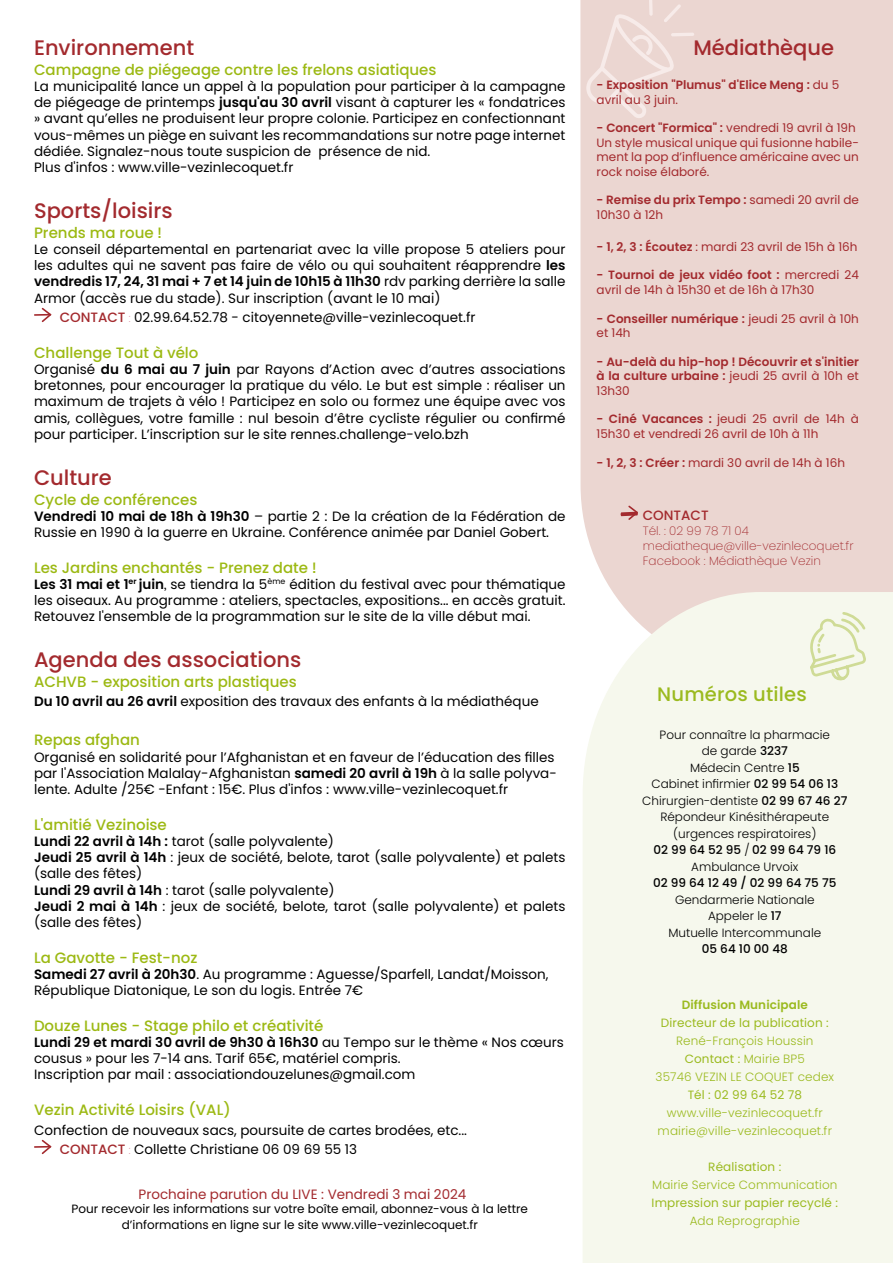
<style>
.page{position:relative;width:893px;height:1263px;background:#fff}
.page>*{position:absolute;margin:0;border:0;box-sizing:border-box;transform-origin:0 0}
.t1{font:500 21px "Poppins";color:#a32a2e}
.t2{font:500 19.5px "Poppins";letter-spacing:.01em;color:#9bba1f}
.t3{font:500 15px "Poppins";color:#9cb913}
.t4{font:13.5px/16.2px "Poppins";color:#000}
.t5{font:13.5px "Poppins";color:#a32a2e}
.t6{font:500 13.5px "Poppins";color:#a32a2e}
.t7{font:12px/14.4px "Poppins";color:#a32a2e}
.t8{font:300 12px/16.5px "Poppins";color:#000;text-align:center}
.t9{font:600 12px/14.4px "Poppins";color:#a32a2e}
.t10{font:300 12px/18px "Poppins";letter-spacing:.01em;color:#9bba1f;text-align:center}
.t11{font:12px/16.2px "Poppins";color:#000;text-align:center}
.t12{font:12px "Poppins";letter-spacing:.01em;color:#9bba1f}
.t13{font:200 12px/15px "Poppins";color:#a32a2e}
.t14{font:500 12px "Poppins";color:#000}
.t15{font:600 12px "Poppins";letter-spacing:.01em;color:#9bba1f}
.s1{font-weight:600}
.s2{font-weight:500;color:#a32a2e}
.s3{font-weight:200;font-size:12px;color:#d77892}
.s4{font-weight:400}
.s5{font-weight:500}
</style>
<div class="page">
<div style="left:580px;top:0;width:313px;height:592px;background:#ebd6d1"></div>
<div style="left:583px;top:592px;width:310px;height:671px;background:#f6f8ed"></div>
<svg style="left:808px;top:610px;width:60px;height:70px;background:#edf1d9"></svg>
<svg style="left:34px;top:308px;width:17px;height:14px"></svg>
<svg style="left:34px;top:1140px;width:17px;height:14px"></svg>
<svg style="left:621px;top:505px;width:17px;height:15px"></svg>
<svg style="left:586px;top:0;width:108px;height:119px;background:#ecd9d4"></svg>
<h1 class="t1" style="left:34px;top:36px;width:162px">Environnement</h1>
<p class="t3" style="left:34px;top:61px;width:404px">Campagne de piégeage contre les frelons asiatiques</p>
<p class="t4" style="left:34px;top:78px;width:533px">La municipalité lance un appel à la population pour participer à la campagne de piégeage de printemps <span class="s1">jusqu'au 30 avril</span> visant à capturer les « fondatrices » avant qu’elles ne produisent leur propre colonie. Participez en confectionnant vous-mêmes un piège en suivant les recommandations sur notre page internet dédiée. Signalez-nous toute suspicion de présence de nid.<br>Plus d'infos : www.ville-vezinlecoquet.fr</p>
<h1 class="t1" style="left:34px;top:199px;width:140px">Sports/loisirs</h1>
<p class="t3" style="left:34px;top:224px;width:129px">Prends ma roue !</p>
<p class="t4" style="left:34px;top:241px;width:533px;text-align:justify">Le conseil départemental en partenariat avec la ville propose 5 ateliers pour les adultes qui ne savent pas faire de vélo ou qui souhaitent réapprendre <span class="s1">les vendredis 17, 24, 31 mai + 7 et 14 juin de 10h15 à 11h30</span> rdv parking derrière la salle Armor (accès rue du stade). Sur inscription (avant le 10 mai)</p>
<p class="t4" style="left:60px;top:309px;width:417px"><span class="s2">CONTACT</span> <span class="s3">:</span> 02.99.64.52.78 - citoyennete@ville-vezinlecoquet.fr</p>
<p class="t3" style="left:34px;top:344px;width:166px">Challenge Tout à vélo</p>
<p class="t4" style="left:34px;top:361px;width:533px;text-align:justify">Organisé <span class="s1">du 6 mai au 7 juin</span> par Rayons d’Action avec d’autres associations bretonnes, pour encourager la pratique du vélo. Le but est simple : réaliser un maximum de trajets à vélo ! Participez en solo ou formez une équipe avec vos amis, collègues, votre famille : nul besoin d’être cycliste régulier ou confirmé pour participer. L’inscription sur le site rennes.challenge-velo.bzh</p>
<h1 class="t1" style="left:34px;top:465px;width:79px">Culture</h1>
<p class="t3" style="left:34px;top:491px;width:165px">Cycle de conférences</p>
<p class="t4" style="left:34px;top:508px;width:533px"><span class="s1">Vendredi 10 mai de 18h à 19h30</span> – partie 2 : De la création de la Fédération de<br>Russie en 1990 à la guerre en Ukraine. Conférence animée par Daniel Gobert.</p>
<p class="t3" style="left:34px;top:559px;width:284px">Les Jardins enchantés - Prenez date !</p>
<p class="t4" style="left:34px;top:576px;width:533px;text-align:justify"><span class="s1">Les 31 mai et 1</span><sup>er</sup> <span class="s1">juin</span>, se tiendra la 5<sup>ème</sup> édition du festival avec pour thématique les oiseaux. Au programme : ateliers, spectacles, expositions... en accès gratuit.<br>Retouvez l'ensemble de la programmation sur le site de la ville début mai.</p>
<h1 class="t1" style="left:34px;top:648px;width:269px">Agenda des associations</h1>
<p class="t3" style="left:34px;top:673px;width:264px">ACHVB - exposition arts plastiques</p>
<p class="t4" style="left:34px;top:694px;width:506px"><span class="s1">Du 10 avril au 26 avril</span> exposition des travaux des enfants à la médiathéque</p>
<p class="t3" style="left:34px;top:731px;width:107px">Repas afghan</p>
<p class="t4" style="left:34px;top:749px;width:524px">Organisé en solidarité pour l’Afghanistan et en faveur de l’éducation des filles par l'Association Malalay-Afghanistan <span class="s1">samedi 20 avril à 19h</span> à la salle polyva&shy;lente. Adulte /25€ -Enfant : 15€. Plus d'infos : www.ville-vezinlecoquet.fr</p>
<p class="t3" style="left:34px;top:816px;width:134px">L'amitié Vezinoise</p>
<p class="t4" style="left:34px;top:833px;width:533px"><span class="s1">Lundi 22 avril à 14h :</span> tarot (salle polyvalente)<br><span class="s1">Jeudi 25 avril à 14h</span> : jeux de société, belote, tarot (salle polyvalente) et palets (salle des fêtes)<br><span class="s1">Lundi 29 avril à 14h</span> : tarot (salle polyvalente)<br><span class="s1">Jeudi 2 mai à 14h</span> : jeux de société, belote, tarot (salle polyvalente) et palets (salle des fêtes)</p>
<p class="t3" style="left:34px;top:949px;width:165px">La Gavotte - Fest-noz</p>
<p class="t4" style="left:34px;top:966px;width:516px"><span class="s1">Samedi 27 avril à 20h30</span>. Au programme : Aguesse/Sparfell, Landat/Moisson,<br>République Diatonique, Le son du logis. Entrée 7€</p>
<p class="t3" style="left:34px;top:1017px;width:291px">Douze Lunes - Stage philo et créativité</p>
<p class="t4" style="left:34px;top:1034px;width:531px"><span class="s1">Lundi 29 et mardi 30 avril de 9h30 à 16h30</span> au Tempo sur le thème « Nos cœurs cousus » pour les 7-14 ans. Tarif 65€, matériel compris.<br>Inscription par mail : associationdouzelunes@gmail.com</p>
<p class="t3" style="left:34px;top:1101px;width:198px">Vezin Activité Loisirs (VAL)</p>
<p class="t4" style="left:60px;top:1120px;width:409px;line-height:19.5px;text-indent:-26px">Confection de nouveaux sacs, poursuite de cartes brodées, etc...<br><span class="s2">CONTACT</span> <span class="s3">:</span> Collette Christiane 06 09 69 55 13</p>
<p class="t5" style="left:139px;top:1186px;width:329px">Prochaine parution du LIVE : Vendredi 3 mai 2024</p>
<p class="t11" style="left:72px;top:1201px;width:458px">Pour recevoir les informations sur votre boîte email, abonnez-vous à la lettre d’informations en ligne sur le site www.ville-vezinlecoquet.fr</p>
<h1 class="t1" style="left:693px;top:36px;width:142px">Médiathèque</h1>
<p class="t9" style="left:597px;top:78px;width:244px">- Exposition "Plumus" d'Elice Meng : <span class="s4">du 5 avril au 3 juin.</span></p>
<p class="t7" style="left:597px;top:121px;width:264px"><span class="s1">- Concert "Formica" :</span> vendredi 19 avril à 19h Un style musical unique qui fusionne habile&shy;ment la pop d’influence américaine avec un rock noise élaboré.</p>
<p class="t7" style="left:597px;top:193px;width:264px"><span class="s1">- Remise du prix Tempo :</span> samedi 20 avril de<br>10h30 à 12h</p>
<p class="t7" style="left:597px;top:239px;width:262px"><span class="s1">- 1, 2, 3 : Écoutez</span> : mardi 23 avril de 15h à 16h</p>
<p class="t7" style="left:597px;top:268px;width:264px"><span class="s1">- Tournoi de jeux vidéo foot :</span> mercredi 24 avril de 14h à 15h30 et de 16h à 17h30</p>
<p class="t9" style="left:597px;top:311px;width:264px">- Conseiller numérique : <span class="s4">jeudi 25 avril à 10h et 14h</span></p>
<p class="t9" style="left:597px;top:354px;width:264px;text-align:justify">- Au-delà du hip-hop ! Découvrir et s'initier à la culture urbaine : <span class="s4">jeudi 25 avril à 10h et 13h30</span></p>
<p class="t7" style="left:597px;top:412px;width:264px"><span class="s1">- Ciné Vacances :</span> jeudi 25 avril de 14h à<br>15h30 et vendredi 26 avril de 10h à 11h</p>
<p class="t7" style="left:597px;top:455px;width:250px"><span class="s1">- 1, 2, 3 : Créer :</span> mardi 30 avril de 14h à 16h</p>
<p class="t6" style="left:643px;top:507px;width:67px">CONTACT</p>
<p class="t13" style="left:643px;top:523px;width:212px">Tél. : 02 99 78 71 04 mediatheque@ville-vezinlecoquet.fr<br>Facebook : Médiathèque Vezin</p>
<h2 class="t2" style="left:657px;top:683px;width:151px">Numéros utiles</h2>
<p class="t8" style="left:642px;top:726px;width:207px">Pour connaître la pharmacie<br>de garde <span class="s5">3237<br></span>Médecin Centre <span class="s5">15<br></span>Cabinet infirmier <span class="s5">02 99 54 06 13<br></span>Chirurgien-dentiste <span class="s5">02 99 67 46 27<br></span>Répondeur Kinésithérapeute (urgences respiratoires)<br><span class="s5">02 99 64 52 95</span> / <span class="s5">02 99 64 79 16<br></span>Ambulance Urvoix</p>
<p class="t14" style="left:653px;top:876px;width:185px">02 99 64 12 49 / 02 99 64 75 75</p>
<p class="t8" style="left:668px;top:891px;width:154px">Gendarmerie Nationale<br>Appeler le <span class="s5">17<br></span>Mutuelle Intercommunale</p>
<p class="t14" style="left:702px;top:942px;width:88px">05 64 10 00 48</p>
<p class="t15" style="left:682px;top:997px;width:128px">Diffusion Municipale</p>
<p class="t12" style="left:661px;top:1015px;width:169px">Directeur de la publication :</p>
<p class="t10" style="left:655px;top:1031px;width:180px">René-François Houssin<br><span class="s4">Contact :</span> Mairie BP5<br>35746 VEZIN LE COQUET cedex</p>
<p class="t12" style="left:688px;top:1087px;width:116px">Tél : 02 99 64 52 78</p>
<p class="t10" style="left:658px;top:1103px;width:176px">www.ville-vezinlecoquet.fr mairie@ville-vezinlecoquet.fr</p>
<p class="t12" style="left:708px;top:1159px;width:75px">Réalisation :</p>
<p class="t10" style="left:652px;top:1175px;width:187px">Mairie Service Communication</p>
<p class="t12" style="left:652px;top:1195px;width:188px">Impression sur papier recyclé :</p>
<p class="t10" style="left:690px;top:1211px;width:112px">Ada Reprographie</p>
</div>
